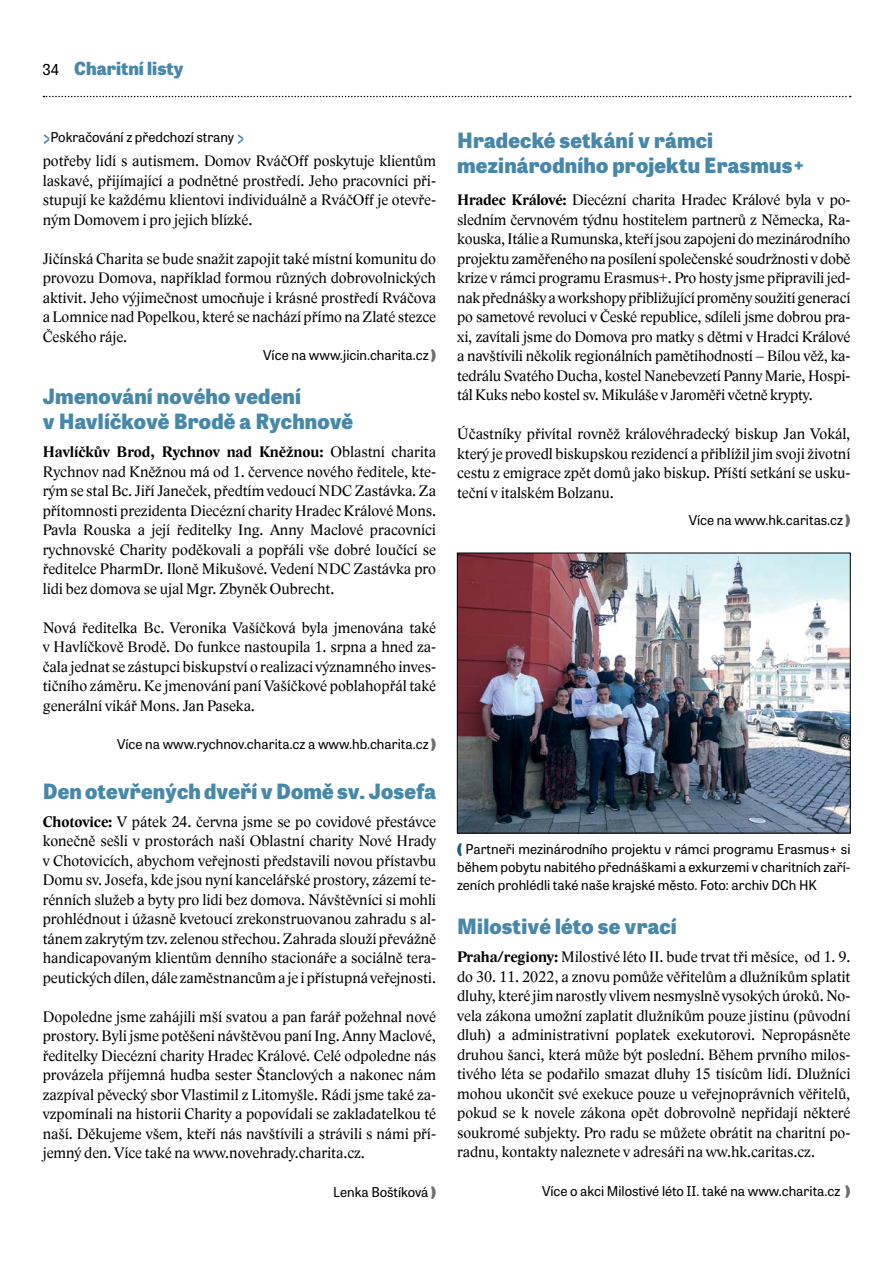
<style>
.page{position:relative;width:893px;height:1263px;background:#fff}
.page>*{position:absolute;margin:0;border:0;box-sizing:border-box;transform-origin:0 0}
.t1{font:800 21px/25.2px "Tablet Gothic";letter-spacing:.01em;color:#4788aa}
.t2{font:800 18px "Tablet Gothic";color:#4788aa}
.t3{font:15.75px/19.5px "Lido STFCE";color:#000;text-align:justify}
.t4{font:13.5px/18px "Tablet Gothic";color:#000;text-align:justify}
.s1{font-weight:400;font-size:15px;color:#000}
.s2{font-size:27px;color:#4788aa}
.s3{font-weight:800;color:#6d6e71}
.s4{font-weight:700}
.s5{font-weight:800;color:#215b7d}
</style>
<div class="page">
<svg style="left:43px;top:96px;width:808px;height:1px"></svg>
<img style="left:459px;top:555px;width:389px;height:276px">
<p class="t2" style="left:43px;top:55px;width:143px"><span class="s1">34</span> Charitní listy</p>
<p class="t4" style="left:43px;top:128px;width:203px"><span class="s2">&gt;</span>Pokračování z předchozí strany <span class="s2">&gt;</span></p>
<p class="t3" style="left:43px;top:151px;width:395px">potřeby lidí s autismem. Domov RváčOff poskytuje klientům laskavé, přijímající a podnětné prostředí. Jeho pracovníci při&shy;stupují ke každému klientovi individuálně a RváčOff je otevře&shy;ným Domovem i pro jejich blízké.</p>
<p class="t3" style="left:43px;top:249px;width:395px">Jičínská Charita se bude snažit zapojit také místní komunitu do provozu Domova, například formou různých dobrovolnických aktivit. Jeho výjimečnost umocňuje i krásné prostředí Rváčova a Lomnice nad Popelkou, které se nachází přímo na Zlaté stezce Českého ráje.</p>
<p class="t4" style="left:263px;top:346px;width:174px">Více na www.jicin.charita.cz <span class="s3">)</span></p>
<h1 class="t1" style="left:43px;top:382px;width:312px">Jmenování nového vedení<br>v Havlíčkově Brodě a Rychnově</h1>
<p class="t3" style="left:43px;top:442px;width:395px"><span class="s4">Havlíčkův Brod, Rychnov nad Kněžnou:</span> Oblastní charita Rychnov nad Kněžnou má od 1. července nového ředitele, kte&shy;rým se stal Bc. Jiří Janeček, předtím vedoucí NDC Zastávka. Za přítomnosti prezidenta Diecézní charity Hradec Králové Mons.<br>Pavla Rouska a její ředitelky Ing. Anny Maclové pracovníci rychnovské Charity poděkovali a popřáli vše dobré loučící se ředitelce PharmDr. Iloně Mikušové. Vedení NDC Zastávka pro lidi bez domova se ujal Mgr. Zbyněk Oubrecht.</p>
<p class="t3" style="left:43px;top:618px;width:395px">Nová ředitelka Bc. Veronika Vašíčková byla jmenována také v Havlíčkově Brodě. Do funkce nastoupila 1. srpna a hned za&shy;čala jednat se zástupci biskupství o realizaci významného inves&shy;tičního záměru. Ke jmenování paní Vašíčkové poblahopřál také generální vikář Mons. Jan Paseka.</p>
<p class="t4" style="left:117px;top:734px;width:320px">Více na www.rychnov.charita.cz a www.hb.charita.cz <span class="s3">)</span></p>
<h1 class="t1" style="left:43px;top:778px;width:395px">Den otevřených dveří v Domě sv. Josefa</h1>
<p class="t3" style="left:43px;top:812px;width:395px"><span class="s4">Chotovice:</span> V pátek 24. června jsme se po covidové přestávce konečně sešli v prostorách naší Oblastní charity Nové Hrady v Chotovicích, abychom veřejnosti představili novou přístavbu Domu sv. Josefa, kde jsou nyní kancelářské prostory, zázemí te&shy;rénních služeb a byty pro lidi bez domova. Návštěvníci si mohli prohlédnout i úžasně kvetoucí zrekonstruovanou zahradu s al&shy;tánem zakrytým tzv. zelenou střechou. Zahrada slouží převážně handicapovaným klientům denního stacionáře a sociálně tera&shy;peutických dílen, dále zaměstnancům a je i přístupná veřejnosti.</p>
<p class="t3" style="left:43px;top:1007px;width:395px">Dopoledne jsme zahájili mší svatou a pan farář požehnal nové prostory. Byli jsme potěšeni návštěvou paní Ing. Anny Maclové, ředitelky Diecézní charity Hradec Králové. Celé odpoledne nás provázela příjemná hudba sester Štanclových a nakonec nám zazpíval pěvecký sbor Vlastimil z Litomyšle. Rádi jsme také za&shy;vzpomínali na historii Charity a popovídali se zakladatelkou té naší. Děkujeme všem, kteří nás navštívili a strávili s námi pří&shy;jemný den. Více také na www.novehrady.charita.cz.</p>
<p class="t4" style="left:333px;top:1182px;width:104px">Lenka Boštíková <span class="s3">)</span></p>
<h1 class="t1" style="left:457px;top:127px;width:349px">Hradecké setkání v rámci mezinárodního projektu Erasmus+</h1>
<p class="t3" style="left:457px;top:190px;width:395px"><span class="s4">Hradec Králové:</span> Diecézní charita Hradec Králové byla v po&shy;sledním červnovém týdnu hostitelem partnerů z Německa, Ra&shy;kouska, Itálie aRumunska, kteří jsou zapojeni do mezinárodního projektu zaměřeného na posílení společenské soudržnosti v době krize v rámci programu Erasmus+. Pro hosty jsme připravili jed&shy;nak přednášky aworkshopy přibližující proměny soužití generací po sametové revoluci v České republice, sdíleli jsme dobrou pra&shy;xi, zavítali jsme do Domova pro matky s dětmi v Hradci Králové a navštívili několik regionálních pamětihodností – Bílou věž, ka&shy;tedrálu Svatého Ducha, kostel Nanebevzetí Panny Marie, Hospi&shy;tál Kuks nebo kostel sv. Mikuláše v Jaroměři včetně krypty.</p>
<p class="t3" style="left:457px;top:424px;width:395px">Účastníky přivítal rovněž královéhradecký biskup Jan Vokál, který je provedl biskupskou rezidencí a přiblížil jim svoji životní cestu z emigrace zpět domů jako biskup. Příští setkání se usku&shy;teční v italském Bolzanu.</p>
<p class="t4" style="left:689px;top:510px;width:163px">Více na www.hk.caritas.cz <span class="s3">)</span></p>
<p class="t4" style="left:457px;top:840px;width:395px"><span class="s5">(</span> Partneři mezinárodního projektu v rámci programu Erasmus+ si během pobytu nabitého přednáškami a exkurzemi v charitních zaří&shy;zeních prohlédli také naše krajské město. Foto: archiv DCh HK</p>
<h1 class="t1" style="left:457px;top:913px;width:221px">Milostivé léto se vrací</h1>
<p class="t3" style="left:457px;top:947px;width:395px"><span class="s4">Praha/regiony:</span> Milostivé léto II. bude trvat tři měsíce, od 1. 9. do 30. 11. 2022, a znovu pomůže věřitelům a dlužníkům splatit dluhy, které jim narostly vlivem nesmyslně vysokých úroků. No&shy;vela zákona umožní zaplatit dlužníkům pouze jistinu (původní dluh) a administrativní poplatek exekutorovi. Nepropásněte druhou šanci, která může být poslední. Během prvního milos&shy;tivého léta se podařilo smazat dluhy 15 tisícům lidí. Dlužníci mohou ukončit své exekuce pouze u veřejnoprávních věřitelů, pokud se k novele zákona opět dobrovolně nepřidají některé soukromé subjekty. Pro radu se můžete obrátit na charitní po&shy;radnu, kontakty naleznete v adresáři na ww.hk.caritas.cz.</p>
<p class="t4" style="left:542px;top:1181px;width:310px">Více o akci Milostivé léto II. také na www.charita.cz <span class="s3">)</span></p>
</div>
